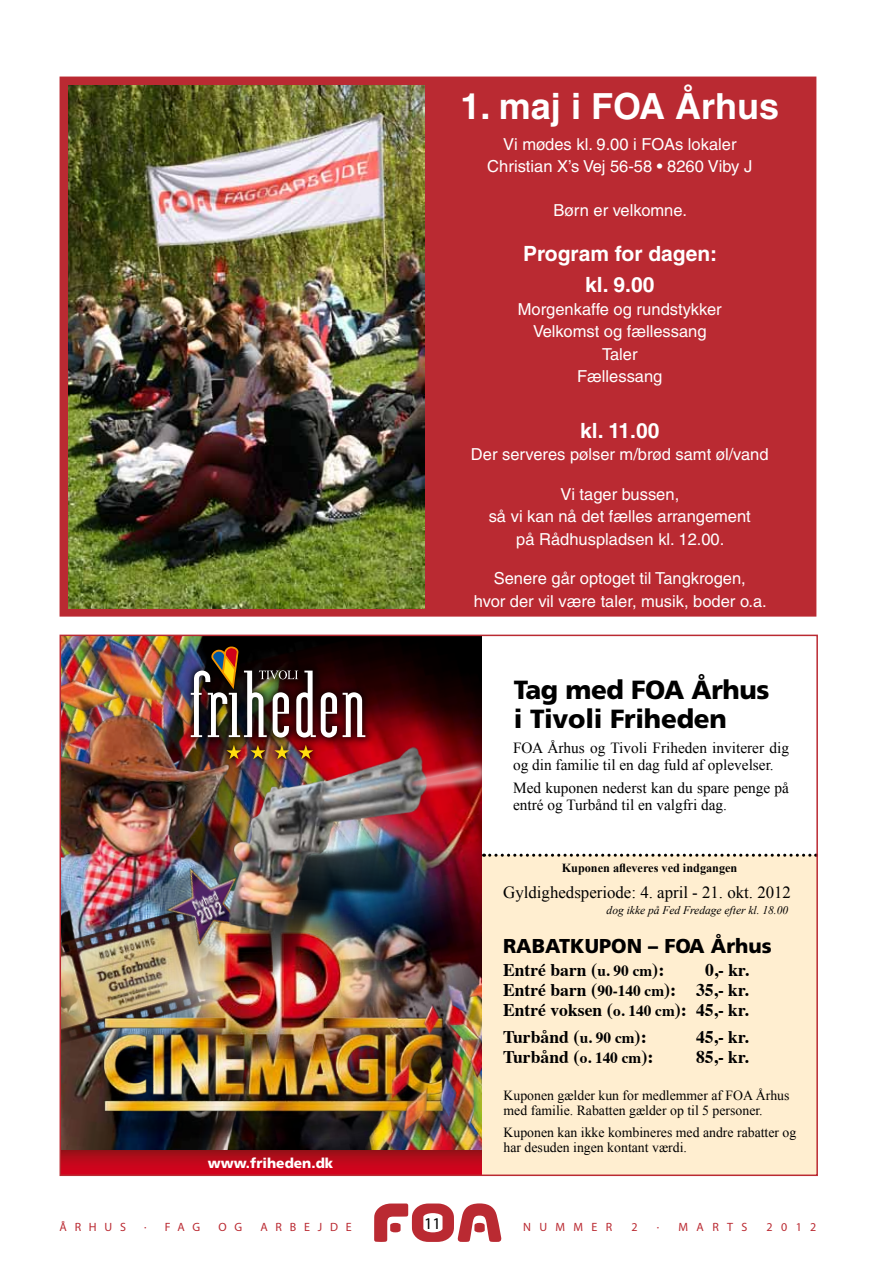
<style>
.page{position:relative;width:893px;height:1263px;background:#fff}
.page>*{position:absolute;margin:0;border:0;box-sizing:border-box;transform-origin:0 0}
.t1{font:700 36px "Helvetica";color:#fff}
.t2{font:900 26.25px/29.4px "Frutiger";letter-spacing:-.01em;color:#000}
.t3{font:700 21px/31.2px "Helvetica";color:#fff;text-align:center}
.t4{font:900 20.1px "Frutiger";color:#000}
.t5{font:700 17.7px/20.1px "Times";color:#000;text-align:justify}
.t6{font:16.95px "Times New Roman";color:#000}
.t7{font:16.5px/22.5px "Helvetica";color:#fff;text-align:center}
.t8{font:16.5px "Myriad";color:#000}
.t9{font:15.45px/17px "Times New Roman";color:#000}
.t10{font:13.95px/15.5px "Times New Roman";color:#000}
.t11{font:900 13.95px "Frutiger";color:#fff}
.t12{font:700 12.3px "Times New Roman";color:#000}
.t13{font:12px "Myriad";letter-spacing:.67em;color:#ba2a32}
.t14{font:12px "Myriad";letter-spacing:.65em;color:#ba2a32}
.t15{font:italic 11.55px "Times New Roman";color:#000}
.s1{font-size:18.6px}
.s2{font-size:15.45px}
</style>
<div class="page">
<svg style="left:374px;top:1203px;width:128px;height:39px"></svg>
<div style="left:60px;top:77px;width:756px;height:539px;background:#ba2a32"></div>
<img style="left:68px;top:85px;width:356px;height:523px">
<img style="left:398px;top:638px;width:84px;height:180px">
<img style="left:63px;top:638px;width:115px;height:42px">
<img style="left:63px;top:680px;width:385px;height:470px">
<img style="left:63px;top:872px;width:61px;height:29px">
<img style="left:63px;top:901px;width:250px;height:236px">
<img style="left:313px;top:818px;width:169px;height:332px">
<div style="left:124px;top:849px;width:134px;height:135px;background:#000;opacity:.43"></div>
<img style="left:149px;top:840px;width:46px;height:115px">
<img style="left:195px;top:731px;width:254px;height:285px">
<img style="left:402px;top:757px;width:80px;height:44px">
<svg style="left:63px;top:1150px;width:419px;height:23px;background:#ba081a"></svg>
<div style="left:482px;top:855px;width:335px;height:320px;background:#ffeed0"></div>
<svg style="left:490px;top:854px;width:325px;height:3px"></svg>
<div style="left:178px;top:635px;width:220px;height:136px;background:#000;opacity:.55"></div>
<svg style="left:343px;top:692px;width:22px;height:45px"></svg>
<img style="left:191px;top:646px;width:146px;height:91px">
<div style="left:219px;top:737px;width:122px;height:33px;background:#000;opacity:.75"></div>
<svg style="left:226px;top:745px;width:15px;height:14px"></svg>
<svg style="left:250px;top:745px;width:15px;height:14px"></svg>
<svg style="left:274px;top:745px;width:15px;height:14px"></svg>
<svg style="left:298px;top:745px;width:15px;height:14px"></svg>
<h1 class="t1" style="left:460px;top:84px;width:320px">1. maj i FOA Århus</h1>
<p class="t7" style="left:487px;top:133px;width:267px">Vi mødes kl. 9.00 i FOAs lokaler<br>Christian X’s Vej 56-58 • 8260 Viby J</p>
<p class="t7" style="left:554px;top:199px;width:135px">Børn er velkomne.</p>
<p class="t3" style="left:523px;top:238px;width:196px">Program for dagen: kl. 9.00</p>
<p class="t7" style="left:518px;top:298px;width:205px">Morgenkaffe og rundstykker<br>Velkomst og fællessang<br>Taler<br>Fællessang</p>
<p class="t3" style="left:580px;top:414px;width:81px">kl. 11.00</p>
<p class="t7" style="left:471px;top:443px;width:299px">Der serveres pølser m/brød samt øl/vand</p>
<p class="t7" style="left:489px;top:483px;width:264px">Vi tager bussen,<br>så vi kan nå det fælles arrangement på Rådhuspladsen kl. 12.00.</p>
<p class="t7" style="left:474px;top:567px;width:295px">Senere går optoget til Tangkrogen,<br>hvor der vil være taler, musik, boder o.a.</p>
<h2 class="t2" style="left:514px;top:675px;width:257px">Tag med FOA Århus i Tivoli Friheden</h2>
<p class="t9" style="left:513px;top:739px;width:277px">FOA Århus og Tivoli Friheden inviterer dig og din familie til en dag fuld af oplevelser.</p>
<p class="t9" style="left:513px;top:779px;width:277px">Med kuponen nederst kan du spare penge på entré og Turbånd til en valgfri dag.</p>
<p class="t11" style="left:208px;top:1154px;width:127px">www.friheden.dk</p>
<p class="t12" style="left:562px;top:859px;width:177px">Kuponen afleveres ved indgangen</p>
<p class="t6" style="left:503px;top:881px;width:289px">Gyldighedsperiode: 4. april - 21. okt. 2012</p>
<p class="t15" style="left:607px;top:902px;width:183px">dog ikke på Fed Fredage efter kl. 18.00</p>
<p class="t4" style="left:503px;top:934px;width:270px">RABATKUPON – FOA Århus</p>
<p class="t5" style="left:503px;top:958px;width:163px">Entré barn <span class="s1">(</span><span class="s2">u. 90 cm</span><span class="s1">):</span></p>
<p class="t5" style="left:503px;top:958px;width:247px;text-indent:202px">0,- kr.<br>Entré barn <span class="s1">(</span><span class="s2">90-140 cm</span><span class="s1">):</span> 35,- kr.<br>Entré voksen <span class="s1">(</span><span class="s2">o. 140 cm</span><span class="s1">):</span> 45,- kr.</p>
<p class="t5" style="left:503px;top:1025px;width:145px">Turbånd <span class="s1">(</span><span class="s2">u. 90 cm</span><span class="s1">):</span></p>
<p class="t5" style="left:696px;top:1025px;width:54px">45,- kr.</p>
<p class="t5" style="left:503px;top:1045px;width:152px">Turbånd <span class="s1">(</span><span class="s2">o. 140 cm</span><span class="s1">):</span></p>
<p class="t5" style="left:696px;top:1045px;width:54px">85,- kr.</p>
<p class="t10" style="left:504px;top:1087px;width:287px">Kuponen gælder kun for medlemmer af FOA Århus med familie. Rabatten gælder op til 5 personer.</p>
<p class="t10" style="left:504px;top:1124px;width:294px">Kuponen kan ikke kombineres med andre rabatter og har desuden ingen kontant værdi.</p>
<p class="t13" style="left:60px;top:1220px;width:68px">ÅRHUS</p>
<p class="t13" style="left:144px;top:1220px;width:58px">· FAG</p>
<p class="t13" style="left:218px;top:1220px;width:25px">O G</p>
<p class="t14" style="left:260px;top:1220px;width:93px">ARBEJDE</p>
<p class="t8" style="left:424px;top:1215px;width:18px">11</p>
<p class="t13" style="left:523px;top:1220px;width:91px">NUMMER</p>
<p class="t13" style="left:631px;top:1220px;width:8px">2</p>
<p class="t13" style="left:657px;top:1220px;width:92px">· MARTS</p>
<p class="t13" style="left:767px;top:1220px;width:51px">2012</p>
</div>
